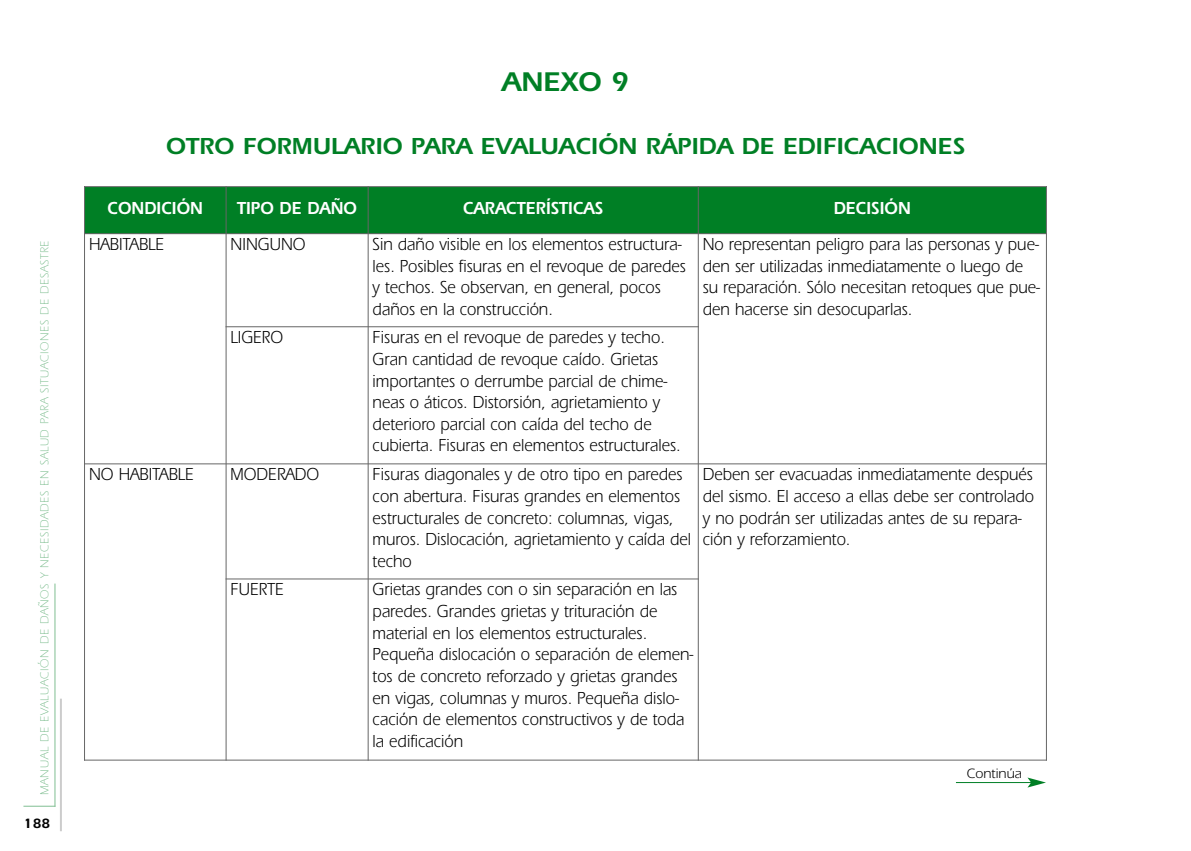
<style>
.page{position:relative;width:1191px;height:851px;background:#fff}
.page>*{position:absolute;margin:0;border:0;box-sizing:border-box;transform-origin:0 0}
.t1{font:600 28px "Itc Eras";color:#007f25}
.t2{font:600 24px "Itc Eras";color:#007f25}
.t3{font:18px/21.6px "Itc Eras";color:#000;scale:.9 1}
.t4{font:600 18px "Itc Eras";color:#fff;scale:.9 1}
.t5{font:14px "Itc Eras";color:#000}
.t6{font:600 14px "Itc Eras";color:#000}
.t7{font:300 12px "Itc Eras";letter-spacing:.055em;color:#66b27c}
</style>
<div class="page">
<hr style="left:54px;top:583px;width:1px;height:223px;background:#80bf92">
<hr style="left:60px;top:698px;width:2px;height:133px;background:#ccc">
<hr style="left:23px;top:805px;width:32px;height:1px;background:#80bf92">
<div style="left:85px;top:187px;width:141px;height:46px;background:#007f25"></div>
<div style="left:227px;top:187px;width:141px;height:46px;background:#007f25"></div>
<div style="left:369px;top:187px;width:329px;height:46px;background:#007f25"></div>
<div style="left:699px;top:187px;width:347px;height:46px;background:#007f25"></div>
<hr style="left:84px;top:186px;width:1px;height:574px;background:#666">
<hr style="left:226px;top:186px;width:1px;height:574px;background:#666">
<hr style="left:368px;top:186px;width:1px;height:574px;background:#666">
<hr style="left:698px;top:186px;width:1px;height:574px;background:#666">
<hr style="left:1046px;top:186px;width:1px;height:574px;background:#666">
<hr style="left:84px;top:186px;width:963px;height:1px;background:#666">
<hr style="left:84px;top:233px;width:963px;height:1px;background:#666">
<hr style="left:226px;top:326px;width:473px;height:1px;background:#666">
<hr style="left:84px;top:463px;width:963px;height:1px;background:#666">
<hr style="left:226px;top:578px;width:473px;height:1px;background:#666">
<hr style="left:84px;top:759px;width:963px;height:1px;background:#666">
<hr style="left:956px;top:781px;width:75px;height:1px;background:#007f25">
<svg style="left:1027px;top:777px;width:19px;height:10px"></svg>
<p class="t7" style="left:40px;top:794px;width:556px;rotate:-90deg">MANUAL DE EVALUACIÓN DE DAÑOS Y NECESIDADES EN SALUD PARA SITUACIONES DE DESASTRE</p>
<p class="t6" style="left:24px;top:818px;width:28px">188</p>
<h1 class="t1" style="left:502px;top:72px;width:129px">ANEXO 9</h1>
<h2 class="t2" style="left:166px;top:137px;width:800px">OTRO FORMULARIO PARA EVALUACIÓN RÁPIDA DE EDIFICACIONES</h2>
<p class="t4" style="left:108px;top:202px;width:108px">CONDICIÓN</p>
<p class="t4" style="left:237px;top:202px;width:135px">TIPO DE DAÑO</p>
<p class="t4" style="left:463px;top:202px;width:157px">CARACTERÍSTICAS</p>
<p class="t4" style="left:833px;top:202px;width:87px">DECISIÓN</p>
<p class="t3" style="left:89px;top:235px;width:85px">HABITABLE</p>
<p class="t3" style="left:231px;top:235px;width:85px">NINGUNO</p>
<p class="t3" style="left:373px;top:235px;width:349px">Sin daño visible en los elementos estructura&shy;les. Posibles fisuras en el revoque de paredes y techos. Se observan, en general, pocos daños en la construcción.</p>
<p class="t3" style="left:703px;top:235px;width:376px">No representan peligro para las personas y pue&shy;den ser utilizadas inmediatamente o luego de su reparación. Sólo necesitan retoques que pue&shy;den hacerse sin desocuparlas.</p>
<p class="t3" style="left:231px;top:328px;width:60px">LIGERO</p>
<p class="t3" style="left:373px;top:328px;width:344px">Fisuras en el revoque de paredes y techo.<br>Gran cantidad de revoque caído. Grietas importantes o derrumbe parcial de chime&shy;neas o áticos. Distorsión, agrietamiento y deterioro parcial con caída del techo de cubierta. Fisuras en elementos estructurales.</p>
<p class="t3" style="left:89px;top:465px;width:118px">NO HABITABLE</p>
<p class="t3" style="left:231px;top:465px;width:100px">MODERADO</p>
<p class="t3" style="left:373px;top:465px;width:355px">Fisuras diagonales y de otro tipo en paredes con abertura. Fisuras grandes en elementos estructurales de concreto: columnas, vigas, muros. Dislocación, agrietamiento y caída del techo</p>
<p class="t3" style="left:703px;top:465px;width:369px">Deben ser evacuadas inmediatamente después del sismo. El acceso a ellas debe ser controlado y no podrán ser utilizadas antes de su repara&shy;ción y reforzamiento.</p>
<p class="t3" style="left:231px;top:580px;width:61px">FUERTE</p>
<p class="t3" style="left:373px;top:580px;width:358px">Grietas grandes con o sin separación en las paredes. Grandes grietas y trituración de material en los elementos estructurales.<br>Pequeña dislocación o separación de elemen&shy;tos de concreto reforzado y grietas grandes en vigas, columnas y muros. Pequeña dislo&shy;cación de elementos constructivos y de toda la edificación</p>
<p class="t5" style="left:966px;top:768px;width:57px">Continúa</p>
</div>
